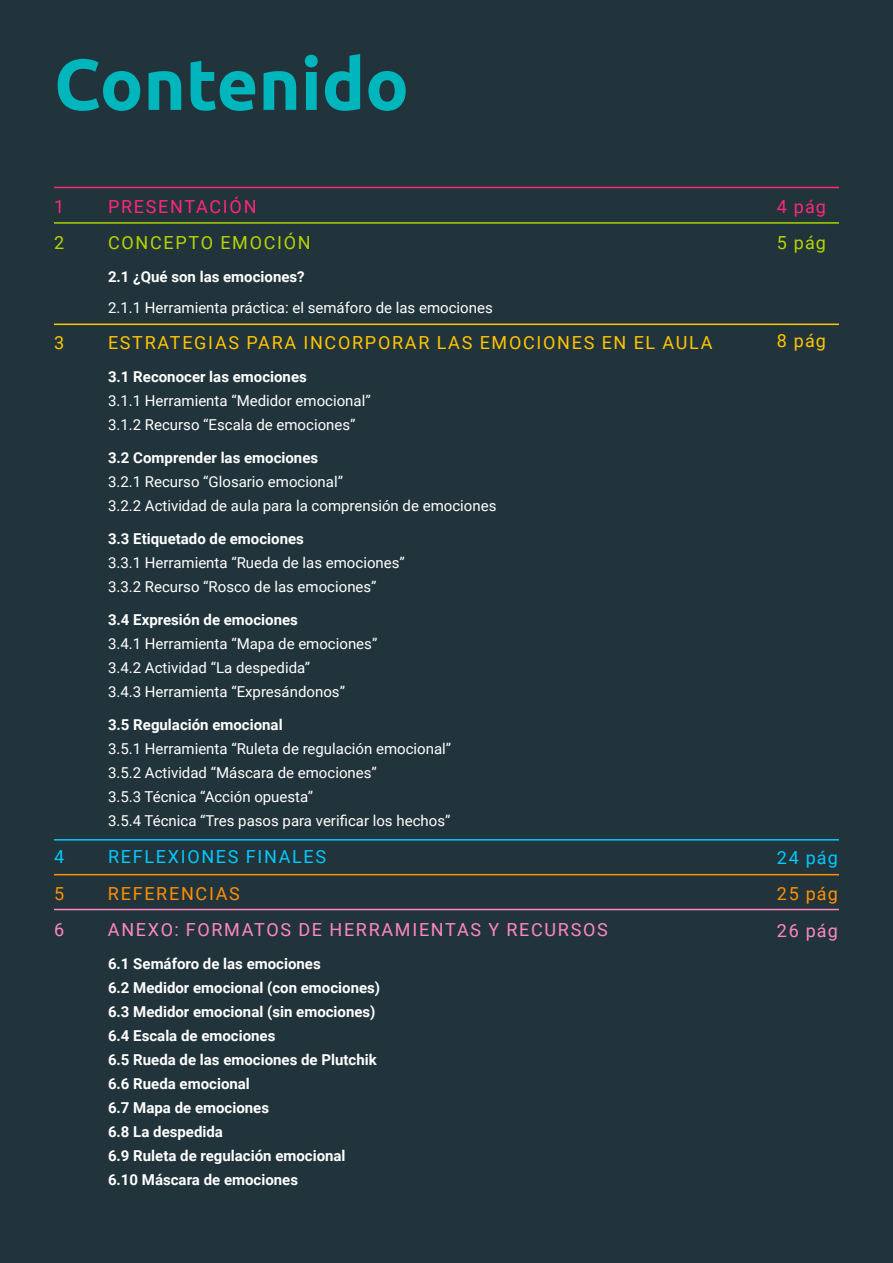
<style>
.page{position:relative;width:893px;height:1263px;background:#22343b}
.page>*{position:absolute;margin:0;border:0;box-sizing:border-box;transform-origin:0 0}
.t1{font:700 72px "Ubuntu";color:#00b6bd}
.t2{font:18px "Roboto";letter-spacing:.095em;color:#ffc500}
.t3{font:18px "Roboto";letter-spacing:.095em;color:#ff88c1}
.t4{font:18px "Roboto";letter-spacing:.095em;color:#00c9fe}
.t5{font:18px "Roboto";letter-spacing:.095em;color:#b6d500}
.t6{font:18px "Roboto";letter-spacing:.095em;color:#ff2778}
.t7{font:18px "Roboto";letter-spacing:.095em;color:#ff8e00}
.t8{font:18px "Roboto";color:#ff9000}
.t9{font:15px/24px "Roboto";color:#fff}
.t10{font:700 15px/24px "Roboto";color:#fff}
</style>
<div class="page">
<hr style="left:54px;top:222px;width:785px;height:2px;background:#acd300">
<hr style="left:54px;top:187px;width:785px;height:1px;background:#ff2778">
<hr style="left:54px;top:324px;width:785px;height:1px;background:#ffc500">
<hr style="left:54px;top:839px;width:785px;height:1px;background:#00c9fe">
<hr style="left:54px;top:874px;width:785px;height:1px;background:#ff9000">
<hr style="left:54px;top:909px;width:785px;height:1px;background:#ff88c1">
<h1 class="t1" style="left:54px;top:41px;width:356px">Contenido</h1>
<p class="t6" style="left:54px;top:194px;width:12px">1</p>
<p class="t6" style="left:108px;top:194px;width:150px">PRESENTACIÓN</p>
<p class="t5" style="left:54px;top:230px;width:12px">2</p>
<p class="t5" style="left:108px;top:230px;width:204px">CONCEPTO EMOCIÓN</p>
<p class="t10" style="left:108px;top:264px;width:198px">2.1 ¿Qué son las emociones?</p>
<p class="t9" style="left:108px;top:295px;width:386px">2.1.1 Herramienta práctica: el semáforo de las emociones</p>
<p class="t2" style="left:54px;top:330px;width:12px">3</p>
<p class="t2" style="left:108px;top:330px;width:606px">ESTRATEGIAS PARA INCORPORAR LAS EMOCIONES EN EL AULA</p>
<p class="t10" style="left:108px;top:364px;width:200px">3.1 Reconocer las emociones</p>
<p class="t9" style="left:108px;top:388px;width:264px">3.1.1 Herramienta “Medidor emocional”<br>3.1.2 Recurso “Escala de emociones”</p>
<p class="t10" style="left:108px;top:445px;width:212px">3.2 Comprender las emociones</p>
<p class="t9" style="left:108px;top:469px;width:390px">3.2.1 Recurso “Glosario emocional”<br>3.2.2 Actividad de aula para la comprensión de emociones</p>
<p class="t10" style="left:108px;top:526px;width:197px">3.3 Etiquetado de emociones</p>
<p class="t9" style="left:108px;top:550px;width:298px">3.3.1 Herramienta “Rueda de las emociones”<br>3.3.2 Recurso “Rosco de las emociones”</p>
<p class="t10" style="left:108px;top:607px;width:191px">3.4 Expresión de emociones</p>
<p class="t9" style="left:108px;top:631px;width:271px">3.4.1 Herramienta “Mapa de emociones”<br>3.4.2 Actividad “La despedida”<br>3.4.3 Herramienta “Expresándonos”</p>
<p class="t10" style="left:108px;top:712px;width:176px">3.5 Regulación emocional</p>
<p class="t9" style="left:108px;top:736px;width:345px">3.5.1 Herramienta “Ruleta de regulación emocional” 3.5.2 Actividad “Máscara de emociones”<br>3.5.3 Técnica “Acción opuesta”<br>3.5.4 Técnica “Tres pasos para verificar los hechos”</p>
<p class="t4" style="left:54px;top:844px;width:12px">4</p>
<p class="t4" style="left:108px;top:844px;width:220px">REFLEXIONES FINALES</p>
<p class="t8" style="left:54px;top:881px;width:12px">5</p>
<p class="t7" style="left:108px;top:881px;width:133px">REFERENCIAS</p>
<p class="t3" style="left:54px;top:917px;width:12px">6</p>
<p class="t3" style="left:108px;top:917px;width:501px">ANEXO: FORMATOS DE HERRAMIENTAS Y RECURSOS</p>
<p class="t10" style="left:108px;top:951px;width:274px">6.1 Semáforo de las emociones<br>6.2 Medidor emocional (con emociones)<br>6.3 Medidor emocional (sin emociones)<br>6.4 Escala de emociones<br>6.5 Rueda de las emociones de Plutchik<br>6.6 Rueda emocional<br>6.7 Mapa de emociones<br>6.8 La despedida<br>6.9 Ruleta de regulación emocional<br>6.10 Máscara de emociones</p>
<p class="t6" style="left:777px;top:194px;width:51px">4 pág</p>
<p class="t5" style="left:777px;top:230px;width:51px">5 pág</p>
<p class="t2" style="left:777px;top:328px;width:51px">8 pág</p>
<p class="t4" style="left:777px;top:845px;width:63px">24 pág</p>
<p class="t8" style="left:777px;top:881px;width:63px">25 pág</p>
<p class="t3" style="left:777px;top:918px;width:63px">26 pág</p>
</div>
